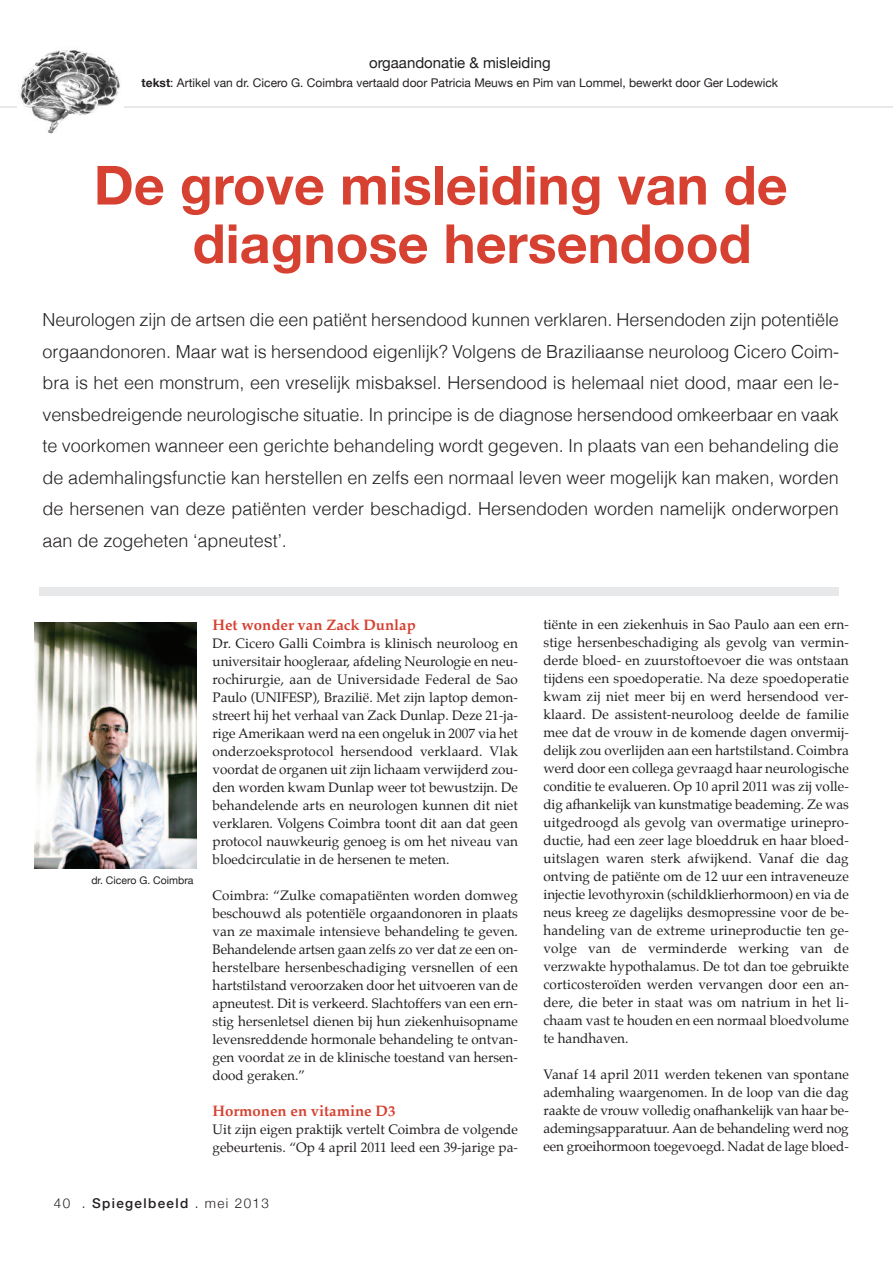
<style>
.page{position:relative;width:893px;height:1263px;background:#fff}
.page>*{position:absolute;margin:0;border:0;box-sizing:border-box;transform-origin:0 0}
.t1{font:700 54px/58.5px "Helvetica Neue";color:#d64131}
.t2{font:300 18px/31.5px "Helvetica";color:#231f20;text-align:justify}
.t3{font:700 15px "Palatino";color:#d64131}
.t4{font:15px "Helvetica Neue";color:#231f20}
.t5{font:13.5px/18px "Palatino";color:#231f20;text-align:justify}
.t6{font:500 13.5px "Helvetica Neue";letter-spacing:.1em;color:#231f20}
.t7{font:12px "Helvetica Neue";color:#231f20}
.t8{font:10.5px "Helvetica Neue";color:#231f20}
.s1{font-weight:700}
.s2{font-weight:300}
</style>
<div class="page">
<hr style="left:0;top:106px;width:893px;height:2px;background:#e7e8e9">
<div style="left:40px;top:587px;width:799px;height:8px;background:#e7e8e9"></div>
<img style="left:17px;top:50px;width:107px;height:84px">
<img style="left:34px;top:622px;width:163px;height:246px">
<p class="t4" style="left:369px;top:54px;width:183px">orgaandonatie &amp; misleiding</p>
<p class="t7" style="left:142px;top:75px;width:638px"><span class="s1">tekst</span>: Artikel van dr. Cicero G. Coimbra vertaald door Patricia Meuws en Pim van Lommel, bewerkt door Ger Lodewick</p>
<h1 class="t1" style="left:193px;top:155px;width:597px;text-indent:-99px">de grove misleiding van de diagnose hersendood</h1>
<p class="t2" style="left:43px;top:305px;width:798px">Neurologen zijn de artsen die een patiënt hersendood kunnen verklaren. Hersendoden zijn potentiële orgaandonoren. Maar wat is hersendood eigenlijk? Volgens de Braziliaanse neuroloog Cicero Coim&shy;bra is het een monstrum, een vreselijk misbaksel. Hersendood is helemaal niet dood, maar een le&shy;vensbedreigende neurologische situatie. In principe is de diagnose hersendood omkeerbaar en vaak te voorkomen wanneer een gerichte behandeling wordt gegeven. In plaats van een behandeling die de ademhalingsfunctie kan herstellen en zelfs een normaal leven weer mogelijk kan maken, worden de hersenen van deze patiënten verder beschadigd. Hersendoden worden namelijk onderworpen aan de zogeheten ‘apneutest’.</p>
<p class="t8" style="left:91px;top:874px;width:104px">dr. Cicero G. Coimbra</p>
<p class="t3" style="left:213px;top:618px;width:205px">Het wonder van Zack Dunlap</p>
<p class="t5" style="left:213px;top:636px;width:307px">Dr. Cicero Galli Coimbra is klinisch neuroloog en universitair hoogleraar, afdeling Neurologie en neu&shy;rochirurgie, aan de Universidade Federal de Sao Paulo (UNIFESP), Brazilië. Met zijn laptop demon&shy;streert hij het verhaal van Zack Dunlap. Deze 21-ja&shy;rige Amerikaan werd na een ongeluk in 2007 via het onderzoeksprotocol hersendood verklaard. Vlak voordat de organen uit zijn lichaam verwijderd zou&shy;den worden kwam Dunlap weer tot bewustzijn. De behandelende arts en neurologen kunnen dit niet verklaren. Volgens Coimbra toont dit aan dat geen protocol nauwkeurig genoeg is om het niveau van bloedcirculatie in de hersenen te meten.</p>
<p class="t5" style="left:213px;top:888px;width:307px">Coimbra: “Zulke comapatiënten worden domweg beschouwd als potentiële orgaandonoren in plaats van ze maximale intensieve behandeling te geven.<br>Behandelende artsen gaan zelfs zo ver dat ze een on&shy;herstelbare hersenbeschadiging versnellen of een hartstilstand veroorzaken door het uitvoeren van de apneutest. Dit is verkeerd. Slachtoffers van een ern&shy;stig hersenletsel dienen bij hun ziekenhuisopname levensreddende hormonale behandeling te ontvan&shy;gen voordat ze in de klinische toestand van hersen&shy;dood geraken.”</p>
<p class="t3" style="left:213px;top:1104px;width:184px">Hormonen en vitamine D3</p>
<p class="t5" style="left:213px;top:1122px;width:307px">Uit zijn eigen praktijk vertelt Coimbra de volgende gebeurtenis. “Op 4 april 2011 leed een 39-jarige pa-</p>
<p class="t6" style="left:54px;top:1195px;width:216px"><span class="s2">40 .</span> Spiegelbeeld <span class="s2">. mei 2013</span></p>
<p class="t5" style="left:543px;top:616px;width:307px">tiënte in een ziekenhuis in Sao Paulo aan een ern&shy;stige hersenbeschadiging als gevolg van vermin&shy;derde bloed- en zuurstoftoevoer die was ontstaan tijdens een spoedoperatie. Na deze spoedoperatie kwam zij niet meer bij en werd hersendood ver&shy;klaard. De assistent-neuroloog deelde de familie mee dat de vrouw in de komende dagen onvermij&shy;delijk zou overlijden aan een hartstilstand. Coimbra werd door een collega gevraagd haar neurologische conditie te evalueren. Op 10 april 2011 was zij volle&shy;dig afhankelijk van kunstmatige beademing. Ze was uitgedroogd als gevolg van overmatige urinepro&shy;ductie, had een zeer lage bloeddruk en haar bloed&shy;uitslagen waren sterk afwijkend. Vanaf die dag ontving de patiënte om de 12 uur een intraveneuze injectie levothyroxin (schildklierhormoon) en via de neus kreeg ze dagelijks desmopressine voor de be&shy;handeling van de extreme urineproductie ten ge&shy;volge van de verminderde werking van de verzwakte hypothalamus. De tot dan toe gebruikte corticosteroïden werden vervangen door een an&shy;dere, die beter in staat was om natrium in het li&shy;chaam vast te houden en een normaal bloedvolume te handhaven.</p>
<p class="t5" style="left:543px;top:1066px;width:307px">Vanaf 14 april 2011 werden tekenen van spontane ademhaling waargenomen. In de loop van die dag raakte de vrouw volledig onafhankelijk van haar be&shy;ademingsapparatuur. Aan de behandeling werd nog een groeihormoon toegevoegd. Nadat de lage bloed-</p>
</div>
